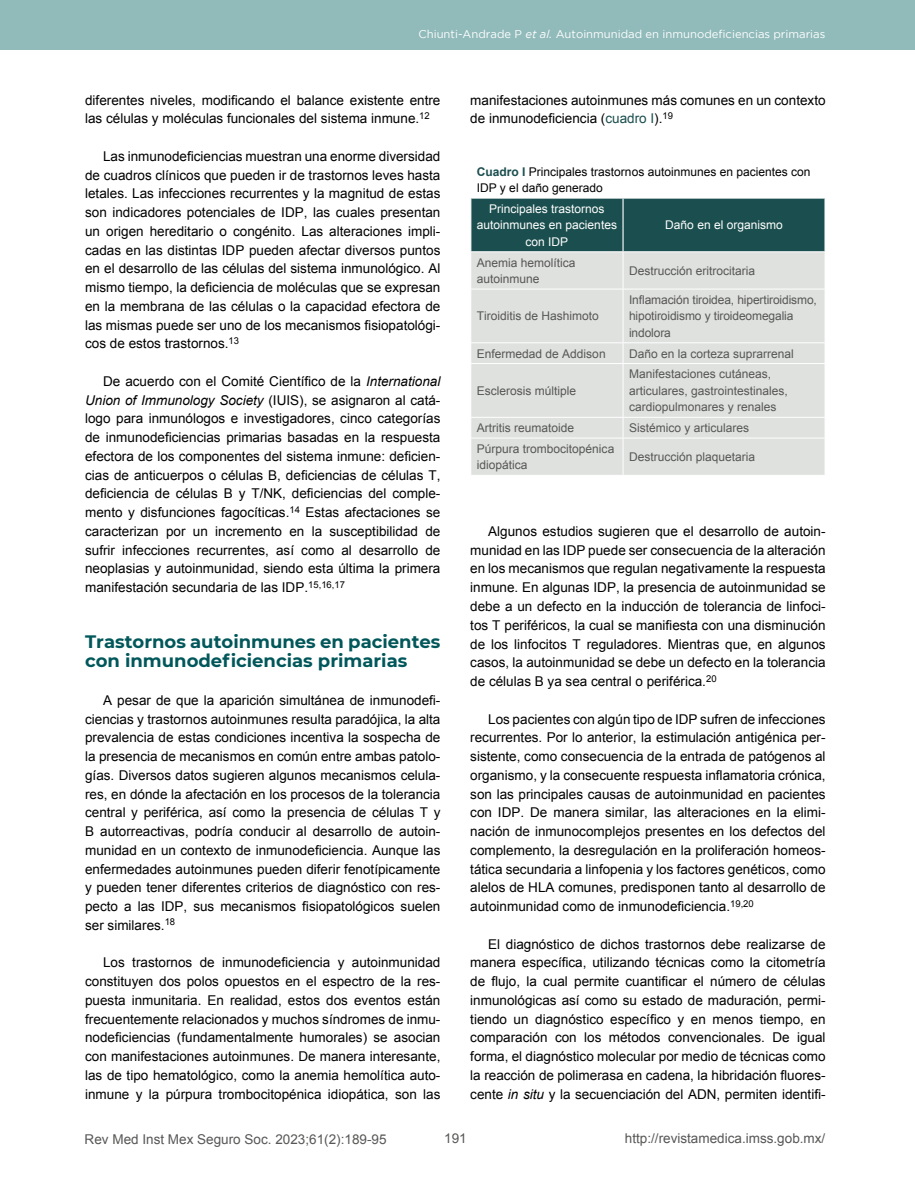
<style>
.page{position:relative;width:915px;height:1191px;background:#fff}
.page>*{position:absolute;margin:0;border:0;box-sizing:border-box;transform-origin:0 0}
.t1{font:700 18px/18.8px "Montserrat";color:#01575a}
.t2{font:13.5px/18.8px "Arial";color:#000;text-align:justify}
.t3{font:13.5px "Arial";color:#575756}
.t4{font:12px/16.5px "Arial";color:#575756}
.t5{font:12px/16.5px "Arial";color:#000}
.t6{font:12px/16.5px "Arial";color:#fff;text-align:center}
.t7{font:11.25px "Gotham";color:#fff}
.s1{font-style:italic}
.s2{color:#1b4e4e}
.s3{font-weight:700;color:#1b4e4e}
</style>
<div class="page">
<div style="left:0;top:0;width:914px;height:50px;background:#91baba"></div>
<div style="left:471px;top:199px;width:353px;height:52px;background:#1b4e4e"></div>
<div style="left:471px;top:252px;width:353px;height:223px;background:#dee1de"></div>
<hr style="left:622px;top:199px;width:1px;height:52px;background:#fff">
<hr style="left:622px;top:252px;width:1px;height:37px;background:#fff">
<hr style="left:622px;top:289px;width:1px;height:53px;background:#fff">
<svg style="left:622px;top:343px;width:1px;height:20px"></svg>
<hr style="left:622px;top:364px;width:1px;height:53px;background:#fff">
<svg style="left:622px;top:418px;width:1px;height:20px"></svg>
<hr style="left:622px;top:438px;width:1px;height:37px;background:#fff">
<hr style="left:470px;top:289px;width:152px;height:1px;background:#fff">
<hr style="left:622px;top:289px;width:203px;height:1px;background:#fff">
<hr style="left:470px;top:342px;width:152px;height:1px;background:#fff">
<hr style="left:622px;top:342px;width:203px;height:1px;background:#fff">
<hr style="left:470px;top:363px;width:152px;height:1px;background:#fff">
<hr style="left:622px;top:363px;width:203px;height:1px;background:#fff">
<hr style="left:470px;top:417px;width:152px;height:1px;background:#fff">
<hr style="left:622px;top:417px;width:203px;height:1px;background:#fff">
<hr style="left:470px;top:438px;width:152px;height:1px;background:#fff">
<hr style="left:622px;top:438px;width:203px;height:1px;background:#fff">
<svg style="left:824px;top:343px;width:1px;height:20px"></svg>
<svg style="left:824px;top:418px;width:1px;height:20px"></svg>
<p class="t7" style="left:418px;top:28px;width:408px">Chiunti-Andrade P <span class="s1">et al.</span> Autoinmunidad en inmunodeficiencias primarias</p>
<p class="t2" style="left:85px;top:91px;width:357px">diferentes niveles, modificando el balance existente entre las células y moléculas funcionales del sistema inmune.<sup>12</sup></p>
<p class="t2" style="left:85px;top:147px;width:357px;text-indent:18px">Las inmunodeficiencias muestran una enorme diversidad de cuadros clínicos que pueden ir de trastornos leves hasta letales. Las infecciones recurrentes y la magnitud de estas son indicadores potenciales de IDP, las cuales presentan un origen hereditario o congénito. Las alteraciones impli&shy;cadas en las distintas IDP pueden afectar diversos puntos en el desarrollo de las células del sistema inmunológico. Al mismo tiempo, la deficiencia de moléculas que se expresan en la membrana de las células o la capacidad efectora de las mismas puede ser uno de los mecanismos fisiopatológi&shy;cos de estos trastornos.<sup>13</sup></p>
<p class="t2" style="left:85px;top:372px;width:357px;text-indent:18px">De acuerdo con el Comité Científico de la <span class="s1">International Union of Immunology Society</span> (IUIS), se asignaron al catá&shy;logo para inmunólogos e investigadores, cinco categorías de inmunodeficiencias primarias basadas en la respuesta efectora de los componentes del sistema inmune: deficien&shy;cias de anticuerpos o células B, deficiencias de células T, deficiencia de células B y T/NK, deficiencias del comple&shy;mento y disfunciones fagocíticas.<sup>14</sup> Estas afectaciones se caracterizan por un incremento en la susceptibilidad de sufrir infecciones recurrentes, así como al desarrollo de neoplasias y autoinmunidad, siendo esta última la primera manifestación secundaria de las IDP.<sup>15,16,17</sup></p>
<h1 class="t1" style="left:85px;top:632px;width:357px">Trastornos autoinmunes en pacientes con inmunodeficiencias primarias</h1>
<p class="t2" style="left:85px;top:691px;width:357px;text-indent:18px">A pesar de que la aparición simultánea de inmunodefi&shy;ciencias y trastornos autoinmunes resulta paradójica, la alta prevalencia de estas condiciones incentiva la sospecha de la presencia de mecanismos en común entre ambas patolo&shy;gías. Diversos datos sugieren algunos mecanismos celula&shy;res, en dónde la afectación en los procesos de la tolerancia central y periférica, así como la presencia de células T y B autorreactivas, podría conducir al desarrollo de autoin&shy;munidad en un contexto de inmunodeficiencia. Aunque las enfermedades autoinmunes pueden diferir fenotípicamente y pueden tener diferentes criterios de diagnóstico con res&shy;pecto a las IDP, sus mecanismos fisiopatológicos suelen ser similares.<sup>18</sup></p>
<p class="t2" style="left:85px;top:953px;width:357px;text-indent:18px">Los trastornos de inmunodeficiencia y autoinmunidad constituyen dos polos opuestos en el espectro de la res&shy;puesta inmunitaria. En realidad, estos dos eventos están frecuentemente relacionados y muchos síndromes de inmu&shy;nodeficiencias (fundamentalmente humorales) se asocian con manifestaciones autoinmunes. De manera interesante, las de tipo hematológico, como la anemia hemolítica auto&shy;inmune y la púrpura trombocitopénica idiopática, son las</p>
<p class="t2" style="left:470px;top:91px;width:357px">manifestaciones autoinmunes más comunes en un contexto de inmunodeficiencia (<span class="s2">cuadro I</span>).<sup>19</sup></p>
<p class="t5" style="left:476px;top:163px;width:335px"><span class="s3">Cuadro I</span> Principales trastornos autoinmunes en pacientes con<br>IDP y el daño generado</p>
<p class="t6" style="left:476px;top:200px;width:142px">Principales trastornos autoinmunes en pacientes con IDP</p>
<p class="t6" style="left:665px;top:217px;width:119px">Daño en el organismo</p>
<p class="t4" style="left:476px;top:254px;width:100px">Anemia hemolítica autoinmune</p>
<p class="t4" style="left:628px;top:262px;width:128px">Destrucción eritrocitaria</p>
<p class="t4" style="left:476px;top:308px;width:124px">Tiroiditis de Hashimoto</p>
<p class="t4" style="left:628px;top:291px;width:189px">Inflamación tiroidea, hipertiroidismo, hipotiroidismo y tiroideomegalia indolora</p>
<p class="t4" style="left:476px;top:345px;width:130px">Enfermedad de Addison</p>
<p class="t4" style="left:628px;top:345px;width:166px">Daño en la corteza suprarrenal</p>
<p class="t4" style="left:476px;top:382px;width:101px">Esclerosis múltiple</p>
<p class="t4" style="left:628px;top:366px;width:160px">Manifestaciones cutáneas, articulares, gastrointestinales, cardiopulmonares y renales</p>
<p class="t4" style="left:476px;top:420px;width:99px">Artritis reumatoide</p>
<p class="t4" style="left:628px;top:420px;width:122px">Sistémico y articulares</p>
<p class="t4" style="left:476px;top:440px;width:139px">Púrpura trombocitopénica idiopática</p>
<p class="t4" style="left:628px;top:449px;width:128px">Destrucción plaquetaria</p>
<p class="t2" style="left:470px;top:522px;width:357px;text-indent:18px">Algunos estudios sugieren que el desarrollo de autoin&shy;munidad en las IDP puede ser consecuencia de la alteración en los mecanismos que regulan negativamente la respuesta inmune. En algunas IDP, la presencia de autoinmunidad se debe a un defecto en la inducción de tolerancia de linfoci&shy;tos T periféricos, la cual se manifiesta con una disminución de los linfocitos T reguladores. Mientras que, en algunos casos, la autoinmunidad se debe un defecto en la tolerancia de células B ya sea central o periférica.<sup>20</sup></p>
<p class="t2" style="left:470px;top:709px;width:357px;text-indent:18px">Los pacientes con algún tipo de IDP sufren de infecciones recurrentes. Por lo anterior, la estimulación antigénica per&shy;sistente, como consecuencia de la entrada de patógenos al organismo, y la consecuente respuesta inflamatoria crónica, son las principales causas de autoinmunidad en pacientes con IDP. De manera similar, las alteraciones en la elimi&shy;nación de inmunocomplejos presentes en los defectos del complemento, la desregulación en la proliferación homeos&shy;tática secundaria a linfopenia y los factores genéticos, como alelos de HLA comunes, predisponen tanto al desarrollo de autoinmunidad como de inmunodeficiencia.<sup>19,20</sup></p>
<p class="t2" style="left:470px;top:934px;width:357px;text-indent:18px">El diagnóstico de dichos trastornos debe realizarse de manera específica, utilizando técnicas como la citometría de flujo, la cual permite cuantificar el número de células inmunológicas así como su estado de maduración, permi&shy;tiendo un diagnóstico específico y en menos tiempo, en comparación con los métodos convencionales. De igual forma, el diagnóstico molecular por medio de técnicas como la reacción de polimerasa en cadena, la hibridación fluores&shy;cente <span class="s1">in situ</span> y la secuenciación del ADN, permiten identifi-</p>
<p class="t3" style="left:85px;top:1130px;width:303px">Rev Med Inst Mex Seguro Soc. 2023;61(2):189-95</p>
<p class="t3" style="left:444px;top:1129px;width:24px">191</p>
<p class="t3" style="left:624px;top:1129px;width:202px">http://revistamedica.imss.gob.mx/</p>
</div>
